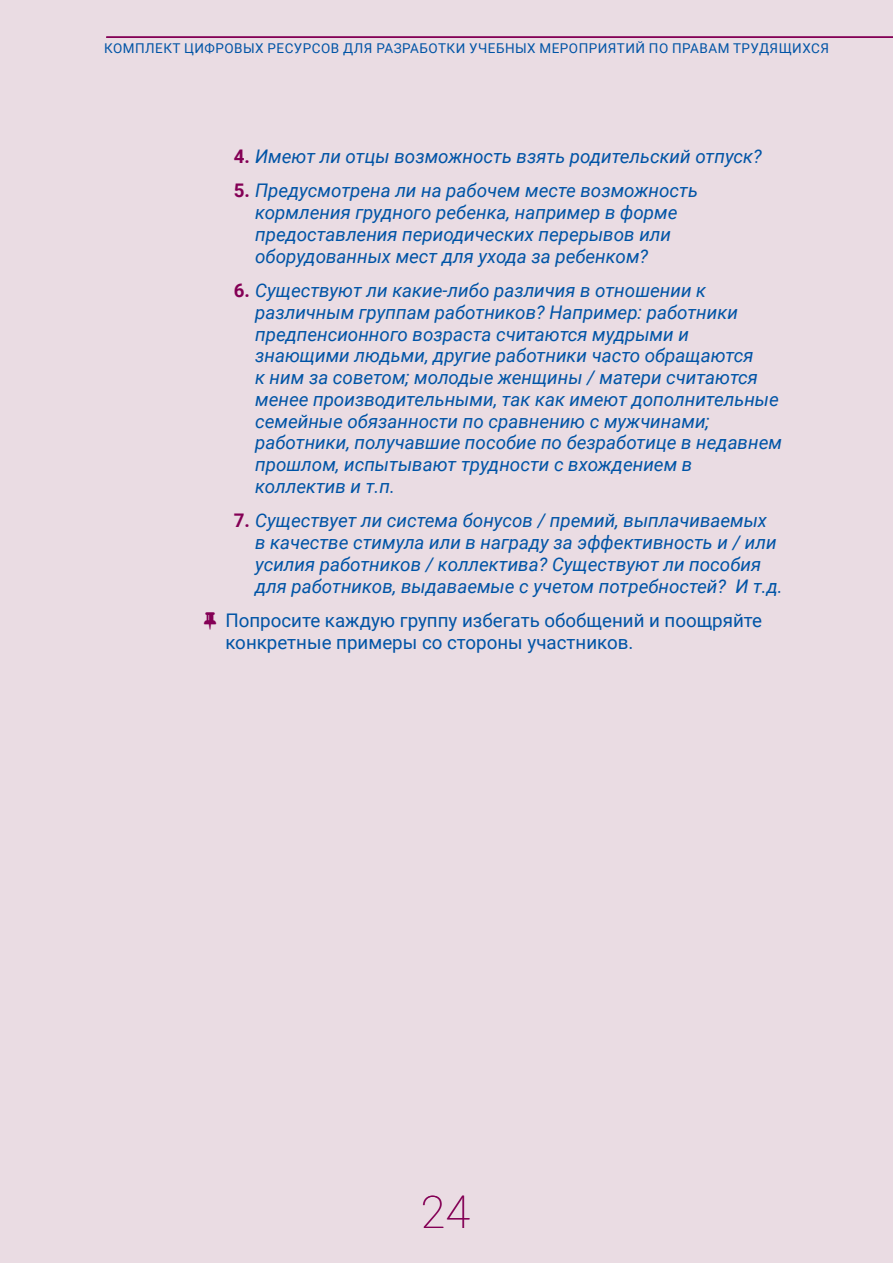
<style>
.page{position:relative;width:893px;height:1263px;background:#eadce3}
.page>*{position:absolute;margin:0;border:0;box-sizing:border-box;transform-origin:0 0}
.t1{font:100 45px "Roboto";color:#840055}
.t2{font:italic 18.75px/21.8px "Roboto";color:#0054a6}
.t3{font:18.75px/21.8px "Roboto";color:#0054a6}
.t4{font:13.5px "Roboto";letter-spacing:.035em;color:#0054a6}
.s1{font-weight:700;font-style:normal;color:#840055}
.s2{color:#840055}
</style>
<div class="page">
<hr style="left:106px;top:36px;width:787px;height:2px;background:#840055">
<p class="t4" style="left:104px;top:39px;width:726px">КОМПЛЕКТ ЦИФРОВЫХ РЕСУРСОВ ДЛЯ РАЗРАБОТКИ УЧЕБНЫХ МЕРОПРИЯТИЙ ПО ПРАВАМ ТРУДЯЩИХСЯ</p>
<p class="t2" style="left:234px;top:145px;width:529px"><span class="s1">4.</span> Имеют ли отцы возможность взять родительский отпуск?</p>
<p class="t2" style="left:255px;top:179px;width:444px;text-indent:-21px"><span class="s1">5.</span> Предусмотрена ли на рабочем месте возможность кормления грудного ребенка, например в форме предоставления периодических перерывов или оборудованных мест для ухода за ребенком?</p>
<p class="t2" style="left:255px;top:279px;width:528px;text-indent:-21px"><span class="s1">6.</span> Существуют ли какие-либо различия в отношении к различным группам работников? Например: работники предпенсионного возраста считаются мудрыми и знающими людьми, другие работники часто обращаются<br>к ним за советом; молодые женщины / матери считаются менее производительными, так как имеют дополнительные семейные обязанности по сравнению с мужчинами; работники, получавшие пособие по безработице в недавнем прошлом, испытывают трудности с вхождением в коллектив и т.п.</p>
<p class="t2" style="left:255px;top:509px;width:529px;text-indent:-21px"><span class="s1">7.</span> Существует ли система бонусов / премий, выплачиваемых<br>в качестве стимула или в награду за эффективность и / или усилия работников / коллектива? Существуют ли пособия для работников, выдаваемые с учетом потребностей? И т.д.</p>
<p class="t3" style="left:225px;top:609px;width:538px;text-indent:-21px"><span class="s2">○</span> Попросите каждую группу избегать обобщений и поощряйте конкретные примеры со стороны участников.</p>
<h1 class="t1" style="left:421px;top:1180px;width:51px">24</h1>
</div>
